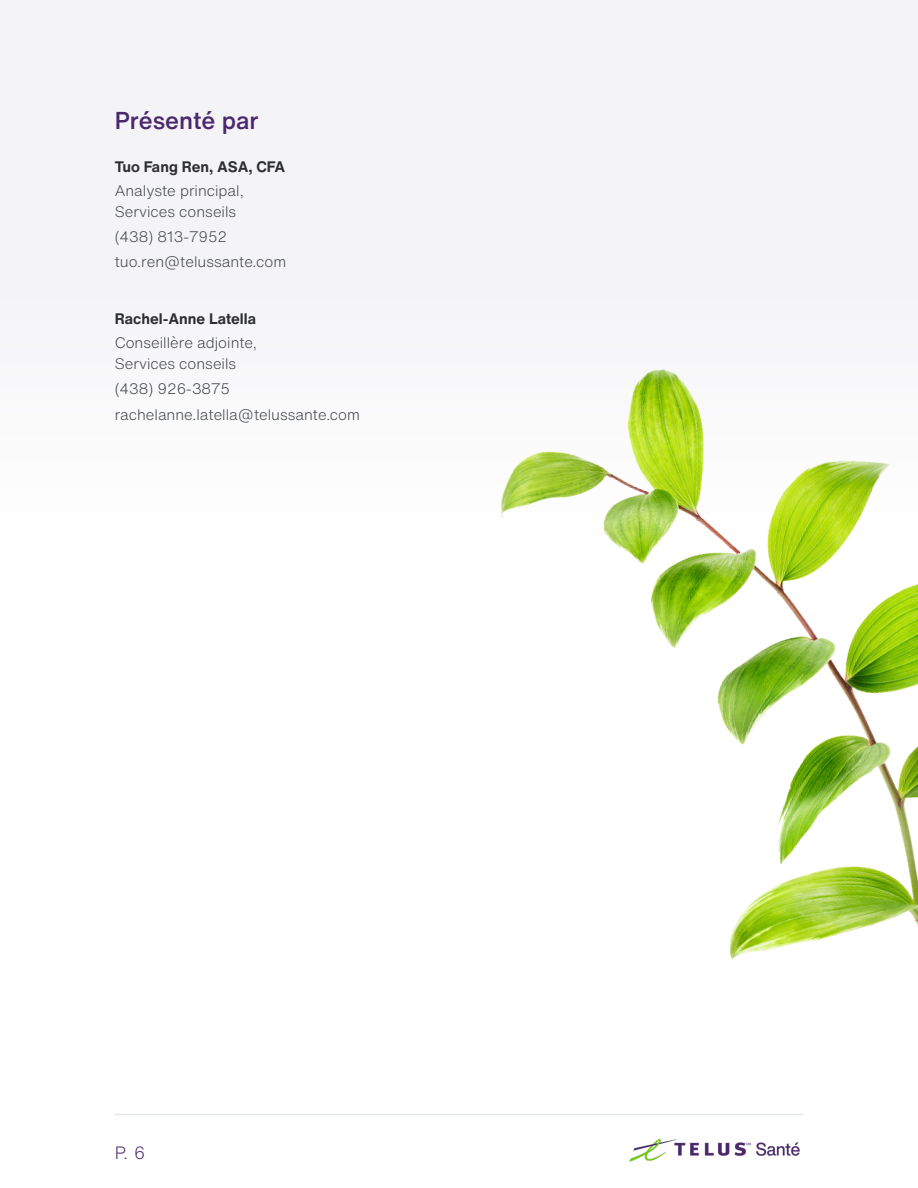
<style>
.page{position:relative;width:918px;height:1188px;background:#fff}
.page>*{position:absolute;margin:0;border:0;box-sizing:border-box;transform-origin:0 0}
.t1{font:500 24px "Helvetica Now Text";color:#4b286d}
.t2{font:300 17.55px "Helvetica Now Text";color:#4b286d}
.t3{font:300 15px/21px "Helvetica Now Text";color:#414547}
.t4{font:700 15px "Helvetica Now Text";color:#2c2e30}
</style>
<div class="page">
<div style="left:0;top:0;width:918px;height:687px;background:#f4f4f7"></div>
<hr style="left:115px;top:1114px;width:688px;height:1px;background:#e3e6e8">
<img style="left:629px;top:1138px;width:171px;height:24px">
<img style="left:496px;top:369px;width:422px;height:591px">
<h1 class="t1" style="left:115px;top:105px;width:145px">Présenté par</h1>
<p class="t4" style="left:115px;top:156px;width:172px">Tuo Fang Ren, ASA, CFA</p>
<p class="t3" style="left:115px;top:180px;width:131px">Analyste principal,<br>Services conseils</p>
<p class="t3" style="left:115px;top:224px;width:173px;line-height:25.2px">(438) 813-7952 tuo.ren@telussante.com</p>
<p class="t4" style="left:115px;top:309px;width:143px">Rachel-Anne Latella</p>
<p class="t3" style="left:115px;top:332px;width:144px">Conseillère adjointe,<br>Services conseils</p>
<p class="t3" style="left:115px;top:376px;width:247px;line-height:25.2px">(438) 926-3875 rachelanne.latella@telussante.com</p>
<p class="t2" style="left:115px;top:1140px;width:32px">P. 6</p>
</div>
